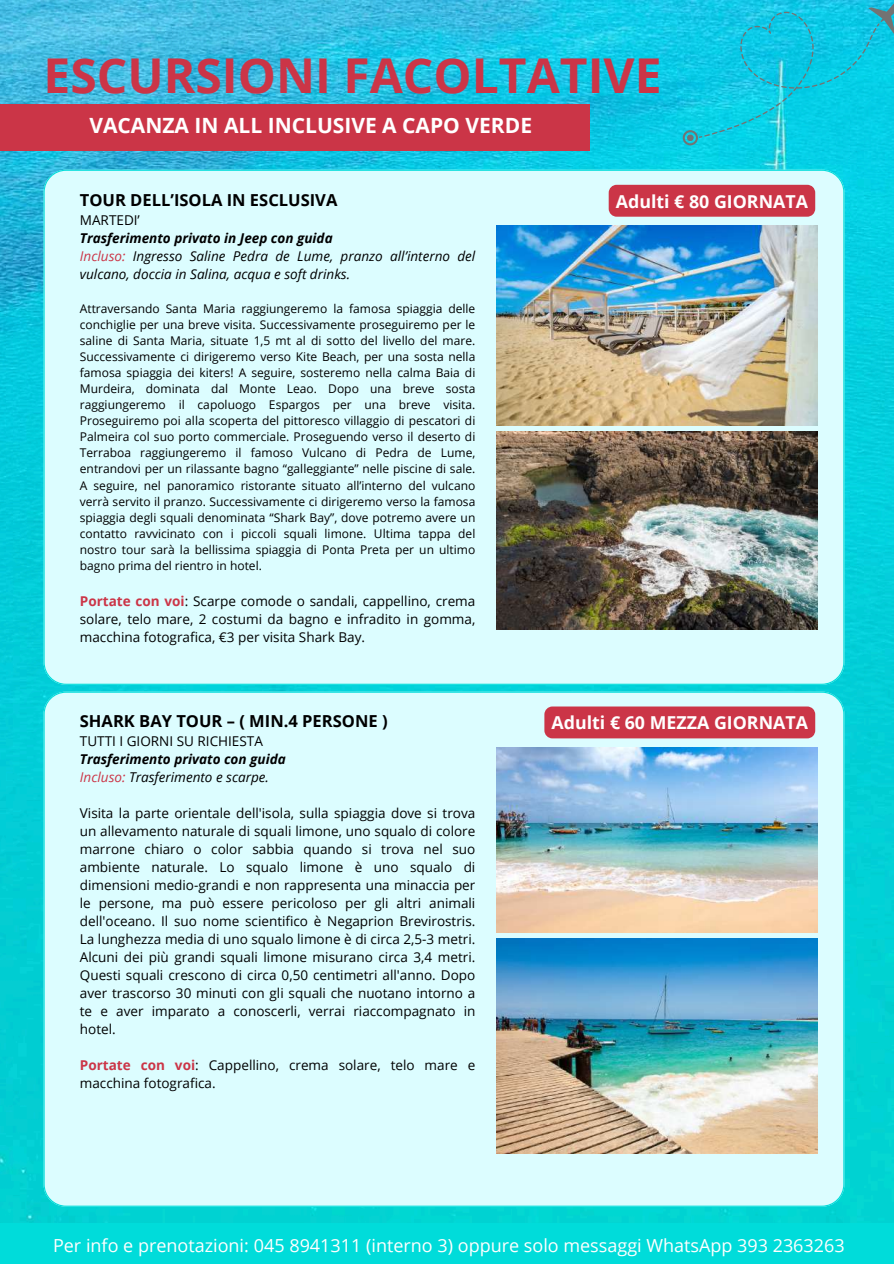
<style>
.page{position:relative;width:894px;height:1264px;background:#fff}
.page>*{position:absolute;margin:0;border:0;box-sizing:border-box;transform-origin:0 0}
.t1{font:700 48px "Open Sans";color:#cb3547}
.t2{font:700 21px "Open Sans";color:#fff}
.t3{font:18px "Open Sans";color:#fff}
.t4{font:700 17.85px "Open Sans";color:#fff}
.t5{font:700 16.5px "Open Sans";color:#000}
.t6{font:13.5px/18px "Open Sans";color:#000;text-align:justify}
.t7{font:italic 13.5px/18px "Open Sans";color:#000}
.t8{font:italic 700 13.5px/18px "Open Sans";color:#000}
.t9{font:12px/16px "Open Sans";color:#000;text-align:justify}
.s1{font-weight:700}
.s2{color:#cb3547}
.s3{font-weight:700;color:#cb3547}
.s4{font-weight:400;color:#cb3547}
.s5{font-weight:400}
</style>
<div class="page">
<img style="left:0;top:0;width:893px;height:1222px">
<svg style="left:682px;top:0;width:211px;height:145px;background:#0fc9e4"></svg>
<div style="left:43px;top:170px;width:800px;height:515px;background:#dcfdff"></div>
<img style="left:496px;top:431px;width:320px;height:198px">
<div style="left:43px;top:691px;width:800px;height:515px;background:#dcfdff"></div>
<img style="left:496px;top:747px;width:320px;height:185px">
<img style="left:496px;top:938px;width:320px;height:215px">
<img style="left:496px;top:226px;width:320px;height:199px">
<div style="left:0;top:104px;width:590px;height:46px;background:#cb3547"></div>
<div style="left:608px;top:185px;width:207px;height:32px;background:#cb3547"></div>
<div style="left:544px;top:706px;width:271px;height:32px;background:#cb3547"></div>
<div style="left:0;top:1222px;width:893px;height:41px;background:#00dcda"></div>
<h1 class="t1" style="left:43px;top:41px;width:619px">ESCURSIONI FACOLTATIVE</h1>
<h2 class="t2" style="left:89px;top:111px;width:444px">VACANZA IN ALL INCLUSIVE A CAPO VERDE</h2>
<h3 class="t5" style="left:80px;top:188px;width:259px">TOUR DELL’ISOLA IN ESCLUSIVA</h3>
<p class="t6" style="left:80px;top:210px;width:62px">MARTEDI’</p>
<p class="t7" style="left:80px;top:228px;width:397px"><span class="s1">Trasferimento privato in Jeep con guida<br></span><span class="s2">Incluso:</span> Ingresso Saline Pedra de Lume, pranzo all’interno del vulcano, doccia in Salina, acqua e soft drinks.</p>
<p class="t9" style="left:80px;top:300px;width:397px">Attraversando Santa Maria raggiungeremo la famosa spiaggia delle conchiglie per una breve visita. Successivamente proseguiremo per le saline di Santa Maria, situate 1,5 mt al di sotto del livello del mare.<br>Successivamente ci dirigeremo verso Kite Beach, per una sosta nella famosa spiaggia dei kiters! A seguire, sosteremo nella calma Baia di Murdeira, dominata dal Monte Leao. Dopo una breve sosta raggiungeremo il capoluogo Espargos per una breve visita.<br>Proseguiremo poi alla scoperta del pittoresco villaggio di pescatori di Palmeira col suo porto commerciale. Proseguendo verso il deserto di Terraboa raggiungeremo il famoso Vulcano di Pedra de Lume, entrandovi per un rilassante bagno “galleggiante” nelle piscine di sale.<br>A seguire, nel panoramico ristorante situato all’interno del vulcano verrà servito il pranzo. Successivamente ci dirigeremo verso la famosa spiaggia degli squali denominata “Shark Bay”, dove potremo avere un contatto ravvicinato con i piccoli squali limone. Ultima tappa del nostro tour sarà la bellissima spiaggia di Ponta Preta per un ultimo bagno prima del rientro in hotel.</p>
<p class="t6" style="left:80px;top:591px;width:397px"><span class="s3">Portate con voi</span>: Scarpe comode o sandali, cappellino, crema solare, telo mare, 2 costumi da bagno e infradito in gomma, macchina fotografica, €3 per visita Shark Bay.</p>
<h3 class="t5" style="left:80px;top:709px;width:309px">SHARK BAY TOUR – ( MIN.4 PERSONE )</h3>
<p class="t6" style="left:80px;top:732px;width:184px">TUTTI I GIORNI SU RICHIESTA</p>
<p class="t8" style="left:80px;top:750px;width:207px">Trasferimento privato con guida<br><span class="s4">Incluso:</span> <span class="s5">Trasferimento e scarpe.</span></p>
<p class="t6" style="left:80px;top:804px;width:397px">Visita la parte orientale dell'isola, sulla spiaggia dove si trova un allevamento naturale di squali limone, uno squalo di colore marrone chiaro o color sabbia quando si trova nel suo ambiente naturale. Lo squalo limone è uno squalo di dimensioni medio-grandi e non rappresenta una minaccia per le persone, ma può essere pericoloso per gli altri animali dell'oceano. Il suo nome scientifico è Negaprion Brevirostris.<br>La lunghezza media di uno squalo limone è di circa 2,5-3 metri.<br>Alcuni dei più grandi squali limone misurano circa 3,4 metri.<br>Questi squali crescono di circa 0,50 centimetri all'anno. Dopo aver trascorso 30 minuti con gli squali che nuotano intorno a te e aver imparato a conoscerli, verrai riaccompagnato in hotel.</p>
<p class="t6" style="left:80px;top:1056px;width:397px"><span class="s3">Portate con voi</span>: Cappellino, crema solare, telo mare e macchina fotografica.</p>
<h3 class="t4" style="left:615px;top:188px;width:194px">Adulti € 80 GIORNATA</h3>
<h3 class="t4" style="left:551px;top:710px;width:258px">Adulti € 60 MEZZA GIORNATA</h3>
<h3 class="t3" style="left:53px;top:1232px;width:793px">Per info e prenotazioni: 045 8941311 (interno 3) oppure solo messaggi WhatsApp 393 2363263</h3>
</div>
